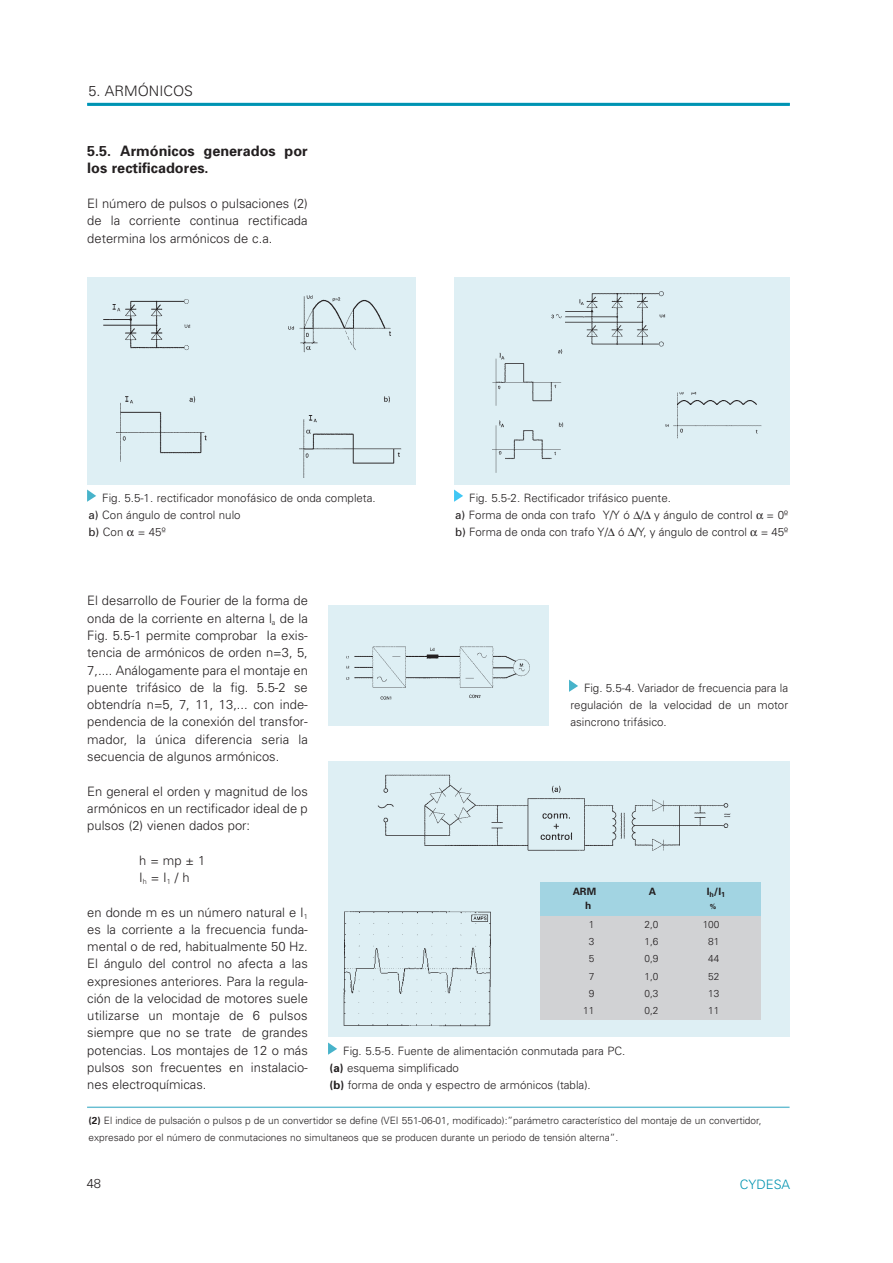
<style>
.page{position:relative;width:893px;height:1263px;background:#fff}
.page>*{position:absolute;margin:0;border:0;box-sizing:border-box;transform-origin:0 0}
.t1{font:700 14.4px/17.2px "Univers";color:#231f20}
.t2{font:300 14.4px "Univers";color:#231f20}
.t3{font:300 12.9px/17.2px "Univers";color:#231f20;text-align:justify}
.t4{font:300 12.9px "Univers";color:#0093b0}
.t5{font:300 11.55px/17.2px "Univers";color:#231f20}
.t6{font:300 10.05px/17.2px "Univers";color:#231f20}
.t7{font:700 10.05px "Univers";color:#231f20}
.t8{font:700 7.2px "Univers";color:#231f20}
.s1{font-weight:400}
.s2{font-weight:700}
</style>
<div class="page">
<hr style="left:87px;top:103px;width:702px;height:3px;background:#0093b0">
<div style="left:328px;top:761px;width:461px;height:276px;background:#deeff4"></div>
<img style="left:377px;top:775px;width:353px;height:76px">
<div style="left:328px;top:605px;width:220px;height:121px;background:#deeff4"></div>
<img style="left:346px;top:647px;width:184px;height:53px">
<img style="left:343px;top:911px;width:148px;height:116px">
<div style="left:87px;top:277px;width:329px;height:207px;background:#deeff4"></div>
<img style="left:103px;top:295px;width:299px;height:182px">
<div style="left:453px;top:277px;width:336px;height:207px;background:#deeff4"></div>
<img style="left:493px;top:291px;width:269px;height:182px">
<div style="left:540px;top:882px;width:221px;height:34px;background:#a2d4e2"></div>
<div style="left:540px;top:916px;width:221px;height:104px;background:#d1d2d4"></div>
<svg style="left:569px;top:680px;width:9px;height:12px"></svg>
<hr style="left:87px;top:1107px;width:702px;height:1px;background:#68bed2">
<svg style="left:87px;top:490px;width:9px;height:12px"></svg>
<svg style="left:454px;top:490px;width:9px;height:12px"></svg>
<svg style="left:328px;top:1042px;width:9px;height:13px"></svg>
<p class="t2" style="left:88px;top:85px;width:106px">5. ARMÓNICOS</p>
<p class="t1" style="left:87px;top:144px;width:222px">5.5. Armónicos generados por los rectificadores.</p>
<p class="t3" style="left:87px;top:196px;width:222px">El número de pulsos o pulsaciones (2) de la corriente continua rectificada determina los armónicos de c.a.</p>
<p class="t5" style="left:88px;top:490px;width:289px;text-indent:14px">Fig. 5.5-1. rectificador monofásico de onda completa. <span class="s1">a)</span> Con ángulo de control nulo<br><span class="s1">b)</span> Con = 45º</p>
<p class="t5" style="left:455px;top:490px;width:334px;text-indent:14px">Fig. 5.5-2. Rectificador trifásico puente.<br><span class="s1">a)</span> Forma de onda con trafo Y/Y ó ∆/∆ y ángulo de control = 0º <span class="s1">b)</span> Forma de onda con trafo Y/∆ ó ∆/Y, y ángulo de control = 45º</p>
<p class="t3" style="left:87px;top:593px;width:222px">El desarrollo de Fourier de la forma de onda de la corriente en alterna l<sub>a</sub> de la Fig. 5.5-1 permite comprobar Ia exis&shy;tencia de armónicos de orden n=3, 5, 7,.... Análogamente para el montaje en puente trifásico de la fig. 5.5-2 se obtendría n=5, 7, 11, 13,... con inde&shy;pendencia de la conexión del transfor&shy;mador, la única diferencia seria la secuencia de algunos armónicos.</p>
<p class="t3" style="left:87px;top:784px;width:222px">En general el orden y magnitud de los armónicos en un rectificador ideal de p pulsos (2) vienen dados por:</p>
<p class="t3" style="left:139px;top:853px;width:68px">h = mp ± 1<br>I<sub>h</sub> = I<sub>1</sub> / h</p>
<p class="t3" style="left:87px;top:904px;width:222px">en donde m es un número natural e I<sub>1 </sub>es la corriente a la frecuencia funda&shy;mental o de red, habitualmente 50 Hz.<br>El ángulo del control no afecta a las expresiones anteriores. Para la regula&shy;ción de la velocidad de motores suele utilizarse un montaje de 6 pulsos siempre que no se trate de grandes potencias. Los montajes de 12 o más pulsos son frecuentes en instalacio&shy;nes electroquímicas.</p>
<p class="t5" style="left:570px;top:680px;width:219px;text-align:justify;text-indent:14px">Fig. 5.5-4. Variador de frecuencia para la regulación de la velocidad de un motor asincrono trifásico.</p>
<p class="t7" style="left:572px;top:888px;width:25px">ARM</p>
<p class="t7" style="left:648px;top:888px;width:9px">A</p>
<p class="t7" style="left:706px;top:888px;width:20px">I<sub>h</sub>/I<sub>1</sub></p>
<p class="t7" style="left:585px;top:902px;width:8px">h</p>
<p class="t8" style="left:709px;top:904px;width:8px">%</p>
<p class="t6" style="left:589px;top:917px;width:7px">1</p>
<p class="t6" style="left:644px;top:917px;width:16px">2,0</p>
<p class="t6" style="left:702px;top:917px;width:18px">100</p>
<p class="t6" style="left:589px;top:934px;width:7px">3</p>
<p class="t6" style="left:644px;top:934px;width:16px">1,6</p>
<p class="t6" style="left:708px;top:934px;width:13px">81</p>
<p class="t6" style="left:589px;top:951px;width:7px">5</p>
<p class="t6" style="left:644px;top:951px;width:16px">0,9</p>
<p class="t6" style="left:708px;top:951px;width:13px">44</p>
<p class="t6" style="left:589px;top:968px;width:7px">7</p>
<p class="t6" style="left:644px;top:968px;width:16px">1,0</p>
<p class="t6" style="left:708px;top:968px;width:13px">52</p>
<p class="t6" style="left:589px;top:986px;width:7px">9</p>
<p class="t6" style="left:644px;top:986px;width:16px">0,3</p>
<p class="t6" style="left:708px;top:986px;width:13px">13</p>
<p class="t6" style="left:583px;top:1003px;width:13px">11</p>
<p class="t6" style="left:644px;top:1003px;width:15px">0,2</p>
<p class="t6" style="left:708px;top:1003px;width:13px">11</p>
<p class="t5" style="left:329px;top:1043px;width:297px;text-indent:14px">Fig. 5.5-5. Fuente de alimentación conmutada para PC. <span class="s2">(a)</span> esquema simplificado<br><span class="s2">(b)</span> forma de onda y espectro de armónicos (tabla).</p>
<p class="t6" style="left:88px;top:1113px;width:674px"><span class="s2">(2)</span> El indice de pulsación o pulsos p de un convertidor se define (VEI 551-06-01, modificado):”parámetro característico del montaje de un convertidor, expresado por el número de conmutaciones no simultaneos que se producen durante un periodo de tensión alterna”.</p>
<p class="t3" style="left:87px;top:1176px;width:16px">48</p>
<p class="t4" style="left:739px;top:1179px;width:52px">CYDESA</p>
</div>
